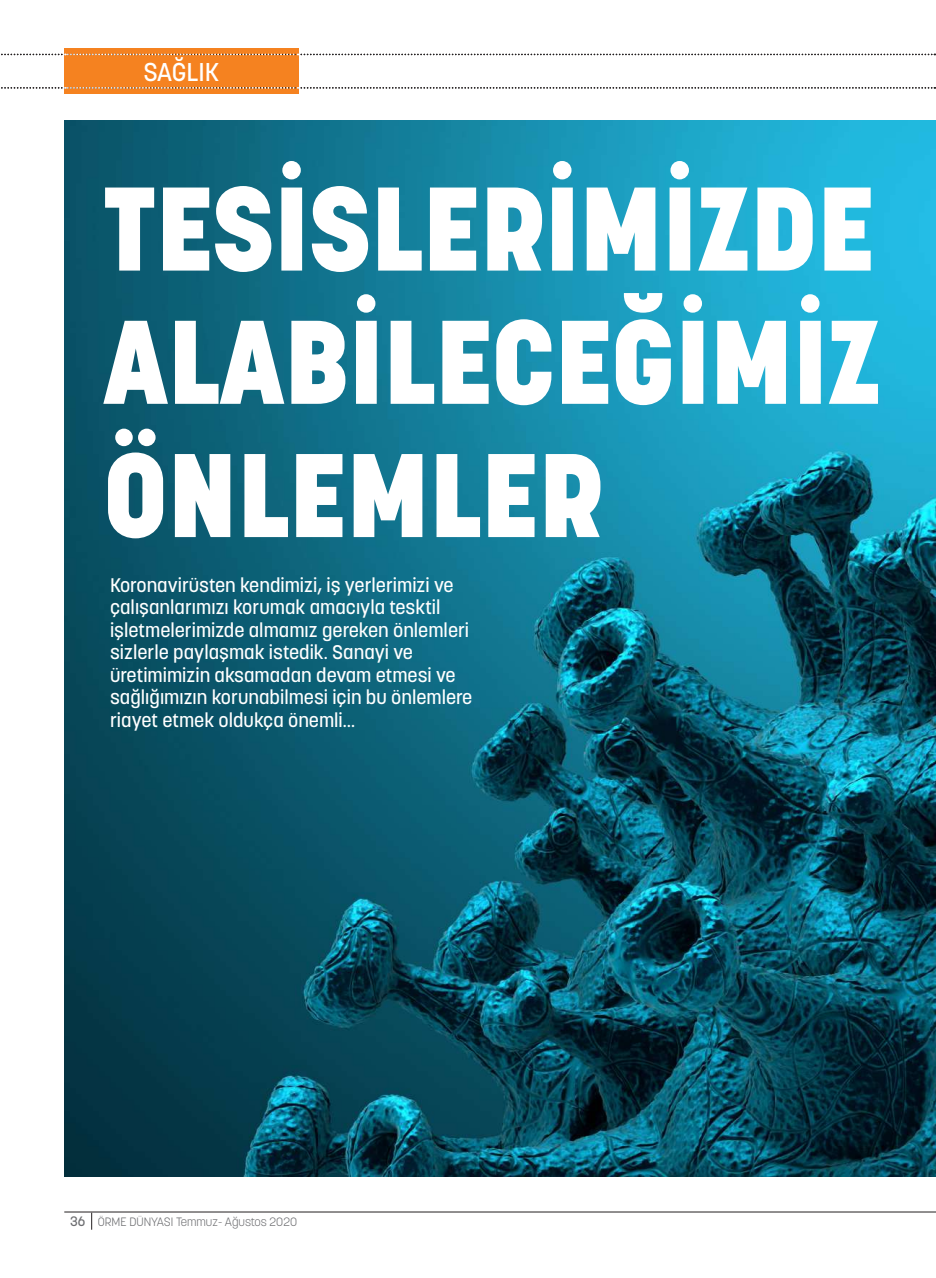
<style>
.page{position:relative;width:936px;height:1278px;background:#fff}
.page>*{position:absolute;margin:0;border:0;box-sizing:border-box;transform-origin:0 0}
.t1{font:800 117.6px/133.2px "Korolev";color:#fff;text-align:justify}
.t2{font:500 25.5px "Korolev";color:#fff}
.t3{font:500 19.5px/22.5px "Korolev";color:#fff}
.t4{font:500 13.5px "Korolev";color:#6c6d70}
.t5{font:300 12px "Korolev";color:#6c6d70}
</style>
<div class="page">
<div style="left:64px;top:48px;width:234px;height:46px;background:#f58220"></div>
<img style="left:64px;top:120px;width:871px;height:1056px">
<hr style="left:64px;top:1211px;width:871px;height:1px;background:#231f20">
<svg style="left:1px;top:54px;width:933px;height:1px"></svg>
<svg style="left:1px;top:87px;width:933px;height:2px"></svg>
<svg style="left:91px;top:1212px;width:1px;height:17px"></svg>
<h2 class="t2" style="left:143px;top:55px;width:77px">SAĞLIK</h2>
<h1 class="t1" style="left:103px;top:163px;width:778px">TESİSLERİMİZDE ALABİLECEĞİMİZ ÖNLEMLER</h1>
<p class="t3" style="left:110px;top:573px;width:364px">Koronavirüsten kendimizi, iş yerlerimizi ve çalışanlarımızı korumak amacıyla tesktil işletmelerimizde almamız gereken önlemleri sizlerle paylaşmak istedik. Sanayi ve üretimimizin aksamadan devam etmesi ve sağlığımızın korunabilmesi için bu önlemlere riayet etmek oldukça önemli…</p>
<p class="t4" style="left:70px;top:1212px;width:17px">36</p>
<p class="t5" style="left:98px;top:1214px;width:201px">ÖRME DÜNYASI Temmuz- Ağustos 2020</p>
</div>
